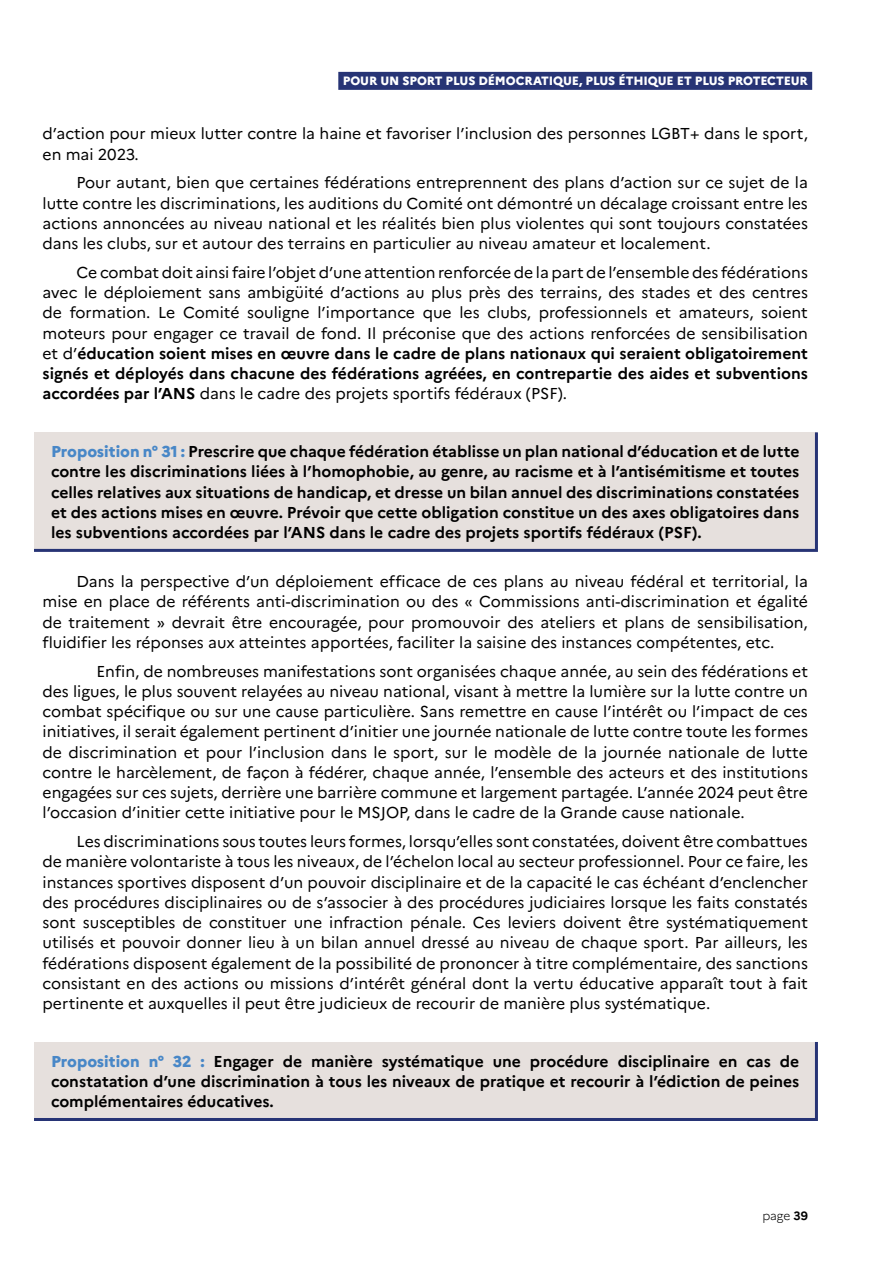
<style>
.page{position:relative;width:893px;height:1263px;background:#fff}
.page>*{position:absolute;margin:0;border:0;box-sizing:border-box;transform-origin:0 0}
.t1{font:15.75px/20.2px "Marianne";color:#000;text-align:justify}
.t2{font:700 15.75px/20.2px "Marianne";color:#000;text-align:justify}
.t3{font:800 12px "Marianne";letter-spacing:-.01em;color:#fff}
.t4{font:300 12px "Marianne";color:#000}
.s1{font-weight:700}
.s2{font-weight:800;color:#4887c7}
</style>
<div class="page">
<div style="left:338px;top:72px;width:474px;height:18px;background:#273475"></div>
<div style="left:34px;top:432px;width:784px;height:120px;background:#e6e0dd"></div>
<div style="left:34px;top:1042px;width:784px;height:79px;background:#e6e0dd"></div>
<p class="t3" style="left:343px;top:73px;width:467px">POUR UN SPORT PLUS DÉMOCRATIQUE, PLUS ÉTHIQUE ET PLUS PROTECTEUR</p>
<p class="t1" style="left:43px;top:124px;width:767px">d’action pour mieux lutter contre la haine et favoriser l’inclusion des personnes LGBT+ dans le sport, en mai 2023.</p>
<p class="t1" style="left:43px;top:173px;width:767px;text-indent:34px">Pour autant, bien que certaines fédérations entreprennent des plans d’action sur ce sujet de la lutte contre les discriminations, les auditions du Comité ont démontré un décalage croissant entre les actions annoncées au niveau national et les réalités bien plus violentes qui sont toujours constatées dans les clubs, sur et autour des terrains en particulier au niveau amateur et localement.</p>
<p class="t1" style="left:43px;top:262px;width:767px;text-indent:34px">Ce combat doit ainsi faire l’objet d’une attention renforcée de la part de l’ensemble des fédérations avec le déploiement sans ambigüité d’actions au plus près des terrains, des stades et des centres de formation. Le Comité souligne l’importance que les clubs, professionnels et amateurs, soient moteurs pour engager ce travail de fond. Il préconise que des actions renforcées de sensibilisation et d’<span class="s1">éducation soient mises en œuvre dans le cadre de plans nationaux qui seraient obligatoirement signés et déployés dans chacune des fédérations agréées, en contrepartie des aides et subventions accordées par l’ANS</span> dans le cadre des projets sportifs fédéraux (PSF).</p>
<p class="t2" style="left:51px;top:441px;width:750px"><span class="s2">Proposition n° 31 :</span> Prescrire que chaque fédération établisse un plan national d’éducation et de lutte contre les discriminations liées à l’homophobie, au genre, au racisme et à l’antisémitisme et toutes celles relatives aux situations de handicap, et dresse un bilan annuel des discriminations constatées et des actions mises en œuvre. Prévoir que cette obligation constitue un des axes obligatoires dans les subventions accordées par l’ANS dans le cadre des projets sportifs fédéraux (PSF).</p>
<p class="t1" style="left:43px;top:571px;width:767px;text-indent:34px">Dans la perspective d’un déploiement efficace de ces plans au niveau fédéral et territorial, la mise en place de référents anti-discrimination ou des « Commissions anti-discrimination et égalité de traitement » devrait être encouragée, pour promouvoir des ateliers et plans de sensibilisation, fluidifier les réponses aux atteintes apportées, faciliter la saisine des instances compétentes, etc.</p>
<p class="t1" style="left:43px;top:661px;width:767px;text-indent:54px">Enfin, de nombreuses manifestations sont organisées chaque année, au sein des fédérations et des ligues, le plus souvent relayées au niveau national, visant à mettre la lumière sur la lutte contre un combat spécifique ou sur une cause particulière. Sans remettre en cause l’intérêt ou l’impact de ces initiatives, il serait également pertinent d’initier une journée nationale de lutte contre toute les formes de discrimination et pour l’inclusion dans le sport, sur le modèle de la journée nationale de lutte contre le harcèlement, de façon à fédérer, chaque année, l’ensemble des acteurs et des institutions engagées sur ces sujets, derrière une barrière commune et largement partagée. L’année 2024 peut être l’occasion d’initier cette initiative pour le MSJOP, dans le cadre de la Grande cause nationale.</p>
<p class="t1" style="left:43px;top:831px;width:767px;text-indent:34px">Les discriminations sous toutes leurs formes, lorsqu’elles sont constatées, doivent être combattues de manière volontariste à tous les niveaux, de l’échelon local au secteur professionnel. Pour ce faire, les instances sportives disposent d’un pouvoir disciplinaire et de la capacité le cas échéant d’enclencher des procédures disciplinaires ou de s’associer à des procédures judiciaires lorsque les faits constatés sont susceptibles de constituer une infraction pénale. Ces leviers doivent être systématiquement utilisés et pouvoir donner lieu à un bilan annuel dressé au niveau de chaque sport. Par ailleurs, les fédérations disposent également de la possibilité de prononcer à titre complémentaire, des sanctions consistant en des actions ou missions d’intérêt général dont la vertu éducative apparaît tout à fait pertinente et auxquelles il peut être judicieux de recourir de manière plus systématique.</p>
<p class="t2" style="left:51px;top:1051px;width:750px"><span class="s2">Proposition n° 32 :</span> Engager de manière systématique une procédure disciplinaire en cas de constatation d’une discrimination à tous les niveaux de pratique et recourir à l’édiction de peines complémentaires éducatives.</p>
<p class="t4" style="left:762px;top:1209px;width:47px">page <span class="s1">39</span></p>
</div>
